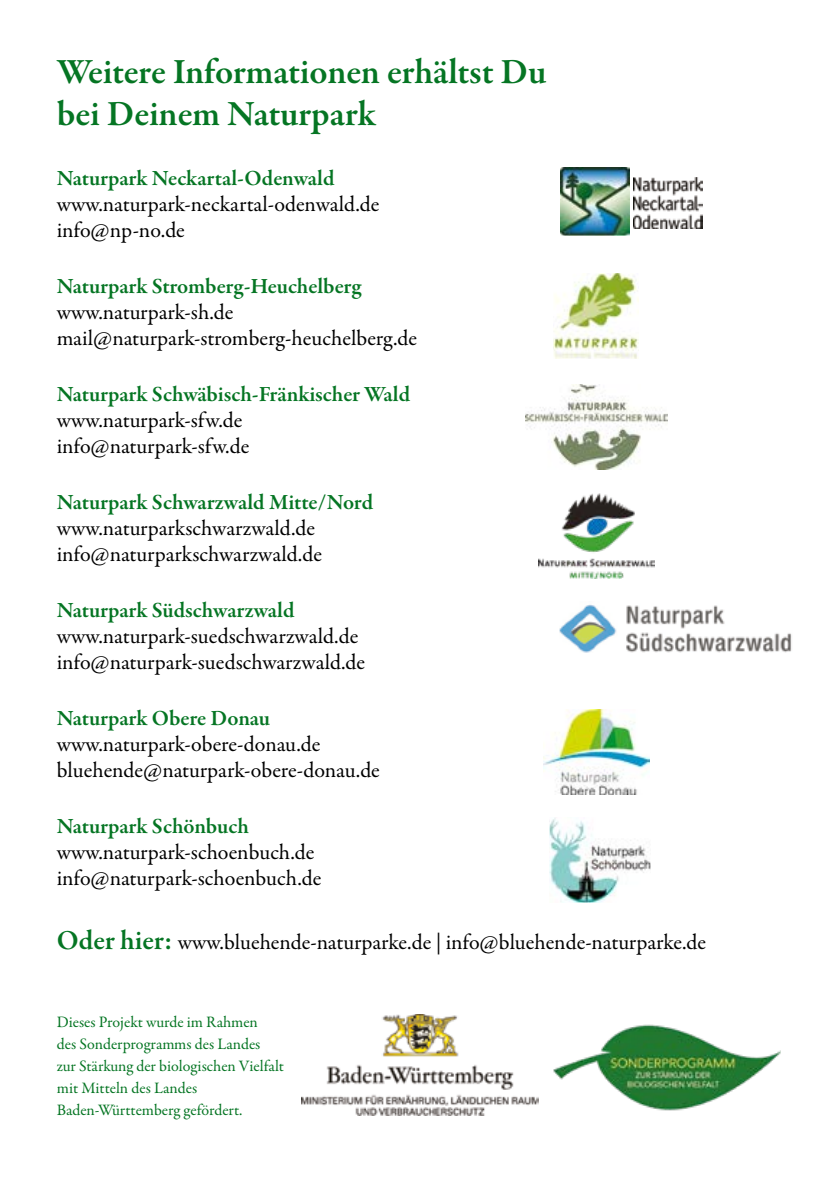
<style>
.page{position:relative;width:840px;height:1191px;background:#fff}
.page>*{position:absolute;margin:0;border:0;box-sizing:border-box;transform-origin:0 0}
.t1{font:600 36px/42px "Garamond Premr Pro";letter-spacing:-.01em;color:#057523}
.t2{font:22px/26px "Garamond Premr Pro";color:#000}
.t3{font:600 22px "Garamond Premr Pro";letter-spacing:-.005em;color:#057523}
.t4{font:16px/22px "Garamond Premr Pro";color:#057523}
.s1{font-weight:600;font-size:28px;color:#057523}
</style>
<div class="page">
<img style="left:553px;top:273px;width:85px;height:85px">
<img style="left:538px;top:493px;width:116px;height:85px">
<img style="left:543px;top:709px;width:105px;height:85px">
<img style="left:549px;top:818px;width:101px;height:84px">
<img style="left:525px;top:385px;width:141px;height:85px">
<img style="left:633px;top:177px;width:69px;height:51px">
<img style="left:560px;top:168px;width:68px;height:68px">
<img style="left:559px;top:604px;width:232px;height:48px">
<img style="left:301px;top:1014px;width:237px;height:101px">
<img style="left:553px;top:1024px;width:226px;height:86px">
<h1 class="t1" style="left:57px;top:51px;width:491px">Weitere Informationen erhältst Du bei Deinem Naturpark</h1>
<p class="t3" style="left:57px;top:164px;width:279px">Naturpark Neckartal-Odenwald</p>
<p class="t2" style="left:57px;top:191px;width:324px">www.naturpark-neckartal-odenwald.de info@np-no.de</p>
<p class="t3" style="left:57px;top:272px;width:306px">Naturpark Stromberg-Heuchelberg</p>
<p class="t2" style="left:57px;top:299px;width:361px">www.naturpark-sh.de mail@naturpark-stromberg-heuchelberg.de</p>
<p class="t3" style="left:57px;top:380px;width:355px">Naturpark Schwäbisch-Fränkischer Wald</p>
<p class="t2" style="left:57px;top:407px;width:194px">www.naturpark-sfw.de info@naturpark-sfw.de</p>
<p class="t3" style="left:57px;top:488px;width:318px">Naturpark Schwarzwald Mitte/Nord</p>
<p class="t2" style="left:57px;top:515px;width:266px">www.naturparkschwarzwald.de info@naturparkschwarzwald.de</p>
<p class="t3" style="left:57px;top:596px;width:239px">Naturpark Südschwarzwald</p>
<p class="t2" style="left:57px;top:623px;width:310px">www.naturpark-suedschwarzwald.de info@naturpark-suedschwarzwald.de</p>
<p class="t3" style="left:57px;top:704px;width:215px">Naturpark Obere Donau</p>
<p class="t2" style="left:57px;top:731px;width:324px">www.naturpark-obere-donau.de bluehende@naturpark-obere-donau.de</p>
<p class="t3" style="left:57px;top:812px;width:194px">Naturpark Schönbuch</p>
<p class="t2" style="left:57px;top:839px;width:266px">www.naturpark-schoenbuch.de info@naturpark-schoenbuch.de</p>
<p class="t2" style="left:57px;top:929px;width:650px"><span class="s1">Oder hier:</span> www.bluehende-naturparke.de | info@bluehende-naturparke.de</p>
<p class="t4" style="left:57px;top:1011px;width:229px">Dieses Projekt wurde im Rahmen<br>des Sonderprogramms des Landes<br>zur Stärkung der biologischen Vielfalt mit Mitteln des Landes<br>Baden-Württemberg gefördert.</p>
</div>
